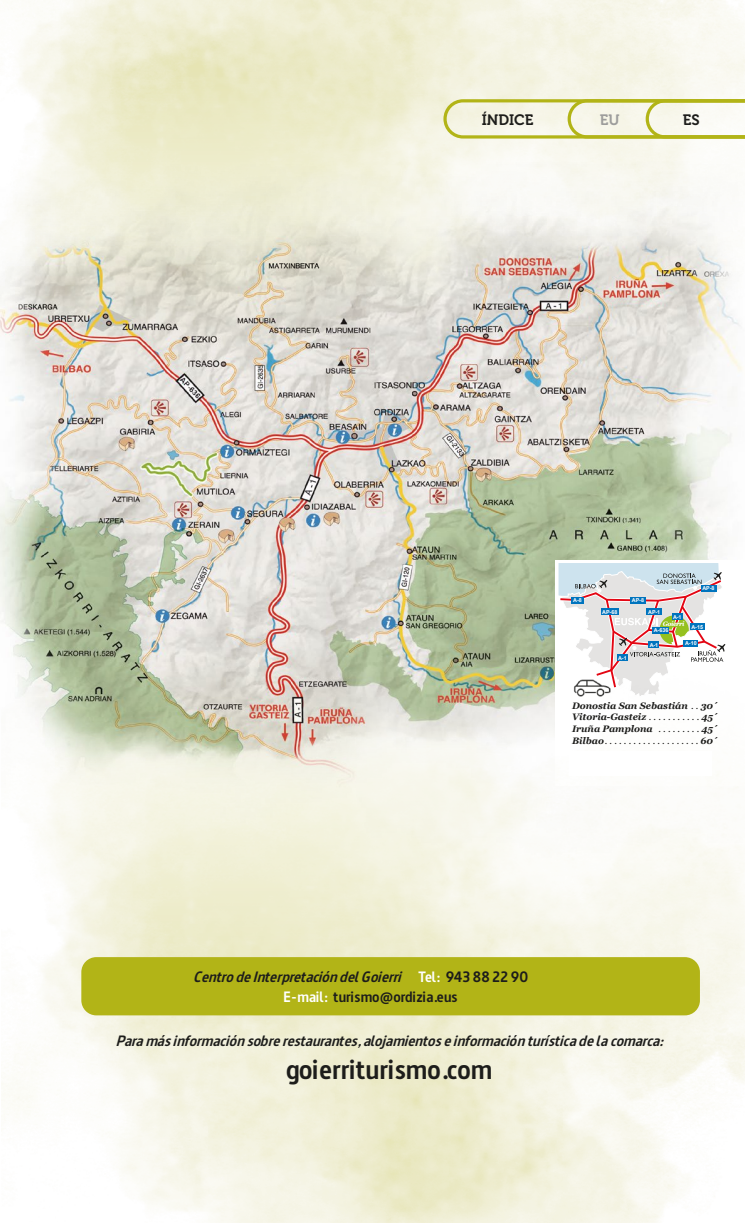
<style>
.page{position:relative;width:745px;height:1223px;background:#fff}
.page>*{position:absolute;margin:0;border:0;box-sizing:border-box;transform-origin:0 0}
.t1{font:italic 700 27.5px "Dsignes";color:#1d1d1b}
.t2{font:italic 700 15px/20px "Dsignes";color:#1d1d1b}
.t3{font:15px "Museo 700";color:#1d1d1b}
.t4{font:15px "Museo 700";color:#9d9d9c}
.t5{font:italic 700 9.38px/11.6px "Georgia";letter-spacing:-.005em;color:#1d1d1b}
.t6{font:9.38px "Georgia";color:#1d1d1b}
.t7{font:italic 700 6.38px "Georgia";letter-spacing:-.065em;color:#fff}
.t8{font:700 5.38px "Arial";color:#fff}
.s1{font-weight:400;font-style:normal}
.s2{font-weight:700;font-style:italic}
.s3{color:#fff}
</style>
<div class="page">
<img style="left:19px;top:0;width:725px;height:159px">
<img style="left:1px;top:866px;width:743px;height:356px">
<img style="left:0;top:159px;width:744px;height:707px">
<div style="left:555px;top:560px;width:189px;height:226px;background:#fff"></div>
<svg style="left:558px;top:563px;width:167px;height:134px"></svg>
<div style="left:652px;top:627px;width:16px;height:7px;background:#0074be"></div>
<div style="left:647px;top:641px;width:11px;height:7px;background:#0074be"></div>
<div style="left:616px;top:654px;width:11px;height:7px;background:#0074be"></div>
<div style="left:671px;top:613px;width:11px;height:7px;background:#0074be"></div>
<img style="left:573px;top:679px;width:37px;height:17px">
<div style="left:81px;top:957px;width:618px;height:58px;background:#b2b417;border-radius:15px"></div>
<svg style="left:443px;top:99px;width:301px;height:39px"></svg>
<p class="t3" style="left:481px;top:111px;width:53px">ÍNDICE</p>
<p class="t4" style="left:599px;top:111px;width:21px">EU</p>
<p class="t3" style="left:682px;top:111px;width:18px">ES</p>
<p class="t8" style="left:572px;top:596px;width:10px">A-8</p>
<p class="t8" style="left:631px;top:597px;width:14px">AP-8</p>
<p class="t8" style="left:602px;top:608px;width:17px">AP-68</p>
<p class="t8" style="left:647px;top:608px;width:14px">AP-1</p>
<p class="t8" style="left:672px;top:613px;width:10px">A-1</p>
<p class="t8" style="left:702px;top:585px;width:14px">AP-8</p>
<p class="t8" style="left:618px;top:654px;width:10px">A-1</p>
<p class="t7" style="left:662px;top:619px;width:23px">Goierri</p>
<p class="t8" style="left:691px;top:623px;width:13px">A-15</p>
<p class="t8" style="left:684px;top:640px;width:13px">A-10</p>
<p class="t8" style="left:653px;top:627px;width:16px">A-636</p>
<p class="t8" style="left:649px;top:641px;width:10px">A-1</p>
<p class="t5" style="left:571px;top:699px;width:147px">Donostia San Sebastián <span class="s1">. .</span> 30´<br>Vitoria-Gasteiz <span class="s1">. . . . . . . . . . .</span> 45´<br>Iruña Pamplona<br>Bilbao<span class="s1">. . . . . . . . . . . . . . . . . . . .</span> 60´</p>
<p class="t6" style="left:658px;top:722px;width:61px">. . . . . . . . . <span class="s2">45´</span></p>
<p class="t2" style="left:284px;top:966px;width:251px;text-indent:-90px">Centro de Interpretación del Goierri <span class="s3">Tel:</span>943 88 22 90<br><span class="s3">E-mail:</span>turismo@ordizia.eus</p>
<p class="t2" style="left:117px;top:1030px;width:548px">Para más información sobre restaurantes, alojamientos e información turística de la comarca:</p>
<h1 class="t1" style="left:287px;top:1053px;width:217px">goierriturismo.com</h1>
</div>
